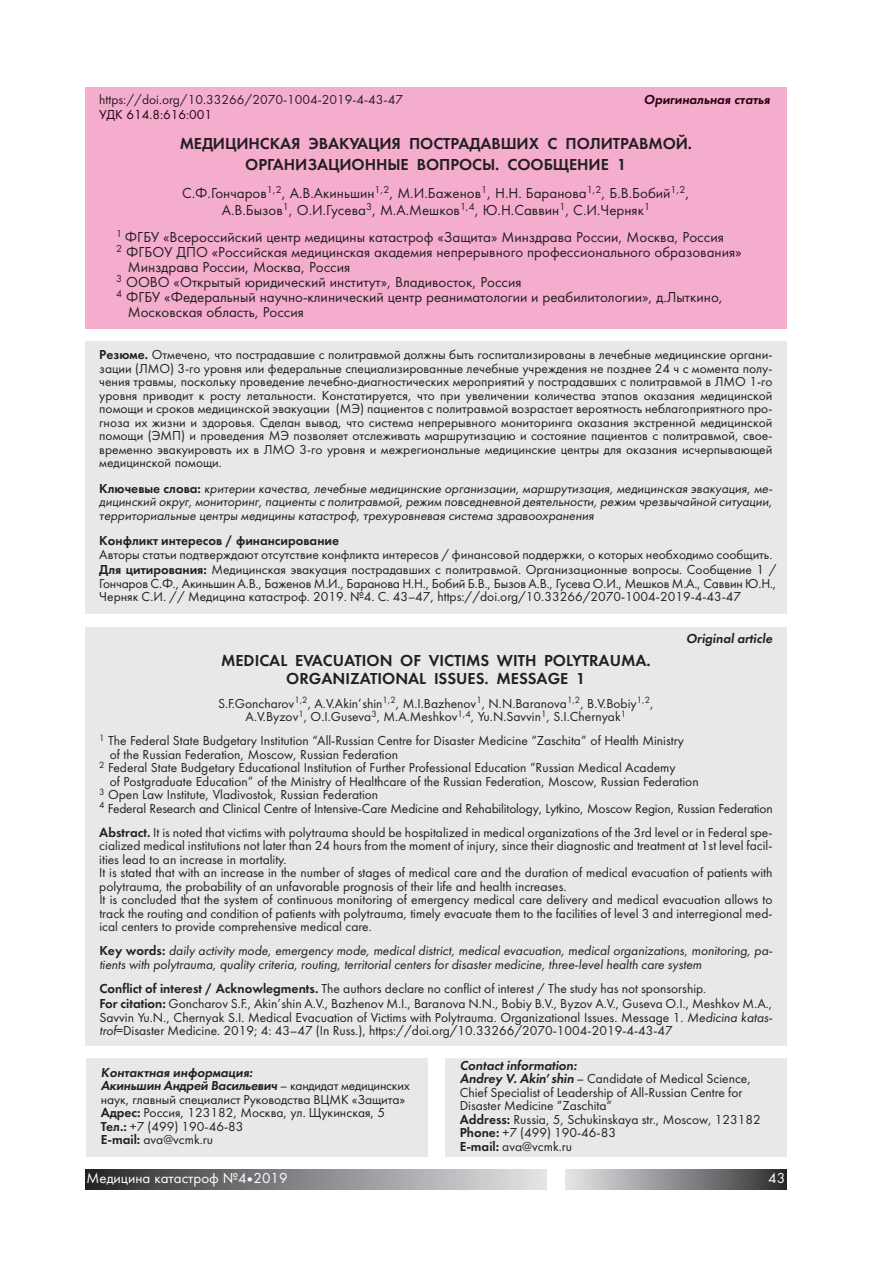
<style>
.page{position:relative;width:893px;height:1263px;background:#fff}
.page>*{position:absolute;margin:0;border:0;box-sizing:border-box;transform-origin:0 0}
.t1{font:16.5px/21px "Futura Demi C";letter-spacing:-.005em;color:#231f20;text-align:center}
.t2{font:15px/16.5px "Futura Book C";color:#231f20;text-align:center}
.t3{font:15px "Futura Book C";color:#fff}
.t4{font:13.5px/13.5px "Futura Book C";color:#231f20}
.t5{font:italic 13.5px/13.5px "Futura Book C";color:#231f20;text-align:justify}
.t6{font:italic 13.5px/13.5px "Futura Demi C";color:#231f20}
.t7{font:13.5px "Futura Demi C";color:#231f20}
.t8{font:italic 13.5px "Futura Demi C";color:#23010c}
.t9{font:13.5px "Futura Book C";color:#23010c}
.s1{font-family:"Futura Demi C"}
.s2{font-family:"Futura Demi C";font-style:normal}
.s3{font-style:italic}
.s4{font-family:"Futura Book C";font-style:normal}
.s5{font-family:"Futura Demi C";font-style:italic}
</style>
<div class="page">
<div style="left:85px;top:1169px;width:461px;height:21px;background:linear-gradient(to right,#2b2b2d,#e5e6ea)"></div>
<div style="left:566px;top:1169px;width:221px;height:21px;background:linear-gradient(to right,#e5e7ea,#2e2e30)"></div>
<div style="left:85px;top:87px;width:702px;height:241px;background:#f5adce"></div>
<div style="left:85px;top:341px;width:702px;height:273px;background:#e7e8e9"></div>
<div style="left:85px;top:627px;width:702px;height:419px;background:#e7e8e9"></div>
<div style="left:87px;top:1059px;width:341px;height:98px;background:#e7e8e9"></div>
<div style="left:445px;top:1059px;width:342px;height:98px;background:#e7e8e9"></div>
<p class="t4" style="left:99px;top:92px;width:305px">https://doi.org/10.33266/2070-1004-2019-4-43-47</p>
<p class="t8" style="left:644px;top:91px;width:128px">Оригинальная статья</p>
<p class="t9" style="left:99px;top:106px;width:115px">УДК 614.8:616:001</p>
<p class="t1" style="left:180px;top:132px;width:514px">МЕДИЦИНСКАЯ ЭВАКУАЦИЯ ПОСТРАДАВШИХ С ПОЛИТРАВМОЙ.<br>ОРГАНИЗАЦИОННЫЕ ВОПРОСЫ. СООБЩЕНИЕ 1</p>
<p class="t2" style="left:182px;top:185px;width:509px">С.Ф.Гончаров<sup>1,2</sup>, А.В.Акиньшин<sup>1,2</sup>, М.И.Баженов<sup>1</sup>, Н.Н. Баранова<sup>1,2</sup>, Б.В.Бобий<sup>1,2</sup>,<br>А.В.Бызов<sup>1</sup>, О.И.Гусева<sup>3</sup>, М.А.Мешков<sup>1,4</sup>, Ю.Н.Саввин<sup>1</sup>, С.И.Черняк<sup>1</sup></p>
<p class="t2" style="left:116px;top:228px;width:609px"><sup>1</sup> ФГБУ «Всероссийский центр медицины катастроф «Защита» Минздрава России, Москва, Россия</p>
<p class="t2" style="left:116px;top:243px;width:627px"><sup>2</sup> ФГБОУ ДПО «Российская медицинская академия непрерывного профессионального образования»</p>
<p class="t2" style="left:128px;top:258px;width:224px">Минздрава России, Москва, Россия</p>
<p class="t2" style="left:116px;top:273px;width:407px"><sup>3</sup> ООВО «Открытый юридический институт», Владивосток, Россия</p>
<p class="t2" style="left:116px;top:288px;width:608px"><sup>4</sup> ФГБУ «Федеральный научно-клинический центр реаниматологии и реабилитологии», д.Лыткино,</p>
<p class="t2" style="left:128px;top:303px;width:178px">Московская область, Россия</p>
<p class="t4" style="left:99px;top:348px;width:675px;text-align:justify"><span class="s1">Резюме.</span> Отмечено, что пострадавшие с политравмой должны быть госпитализированы в лечебные медицинские органи&shy;зации (ЛМО) 3-го уровня или федеральные специализированные лечебные учреждения не позднее 24 ч с момента полу&shy;чения травмы, поскольку проведение лечебно-диагностических мероприятий у пострадавших с политравмой в ЛМО 1-го уровня приводит к росту летальности. Констатируется, что при увеличении количества этапов оказания медицинской помощи и сроков медицинской эвакуации (МЭ) пациентов с политравмой возрастает вероятность неблагоприятного про&shy;гноза их жизни и здоровья. Сделан вывод, что система непрерывного мониторинга оказания экстренной медицинской помощи (ЭМП) и проведения МЭ позволяет отслеживать маршрутизацию и состояние пациентов с политравмой, свое&shy;временно эвакуировать их в ЛМО 3-го уровня и межрегиональные медицинские центры для оказания исчерпывающей медицинской помощи.</p>
<p class="t5" style="left:99px;top:481px;width:675px"><span class="s2">Ключевые слова:</span> критерии качества, лечебные медицинские организации, маршрутизация, медицинская эвакуация, ме&shy;дицинский округ, мониторинг, пациенты с политравмой, режим повседневной деятельности, режим чрезвычайной ситуации, территориальные центры медицины катастроф, трехуровневая система здравоохранения</p>
<p class="t7" style="left:99px;top:533px;width:241px">Конфликт интересов / финансирование</p>
<p class="t4" style="left:99px;top:546px;width:679px;line-height:15.6px">Авторы статьи подтверждают отсутствие конфликта интересов / финансовой поддержки, о которых необходимо сообщить.<br><span class="s1">Для цитирования:</span> Медицинская эвакуация пострадавших с политравмой. Организационные вопросы. Сообщение 1 /</p>
<p class="t4" style="left:99px;top:577px;width:679px">Гончаров С.Ф., Акиньшин А.В., Баженов М.И., Баранова Н.Н., Бобий Б.В., Бызов А.В., Гусева О.И., Мешков М.А., Саввин Ю.Н.,<br>Черняк С.И. // Медицина катастроф. 2019. №4. С. 43–47, https://doi.org/10.33266/2070-1004-2019-4-43-47</p>
<p class="t6" style="left:686px;top:632px;width:88px">Original article</p>
<p class="t1" style="left:221px;top:651px;width:431px;line-height:18px">MEDICAL EVACUATION OF VICTIMS WITH POLYTRAUMA.<br>ORGANIZATIONAL ISSUES. MESSAGE 1</p>
<p class="t4" style="left:218px;top:696px;width:437px;text-align:center">S.F.Goncharov<sup>1,2</sup>, A.V.Akin’shin<sup>1,2</sup>, M.I.Bazhenov<sup>1</sup>, N.N.Baranova<sup>1,2</sup>, B.V.Bobiy<sup>1,2</sup>,<br>A.V.Byzov<sup>1</sup>, O.I.Guseva<sup>3</sup>, M.A.Meshkov<sup>1,4</sup>, Yu.N.Savvin<sup>1</sup>, S.I.Chernyak<sup>1</sup></p>
<p class="t4" style="left:99px;top:734px;width:586px"><sup>1</sup> The Federal State Budgetary Institution “All-Russian Centre for Disaster Medicine “Zaschita” of Health Ministry</p>
<p class="t4" style="left:110px;top:747px;width:290px">of the Russian Federation, Moscow, Russian Federation</p>
<p class="t4" style="left:99px;top:761px;width:578px"><sup>2</sup> Federal State Budgetary Educational Institution of Further Professional Education “Russian Medical Academy</p>
<p class="t4" style="left:110px;top:774px;width:591px">of Postgraduate Education” of the Ministry of Healthcare of the Russian Federation, Moscow, Russian Federation</p>
<p class="t4" style="left:99px;top:788px;width:280px"><sup>3</sup> Open Law Institute, Vladivostok, Russian Federation</p>
<p class="t4" style="left:99px;top:801px;width:675px"><sup>4</sup> Federal Research and Clinical Centre of Intensive-Care Medicine and Rehabilitology, Lytkino, Moscow Region, Russian Federation</p>
<p class="t4" style="left:99px;top:825px;width:675px"><span class="s1">Abstract.</span> It is noted that victims with polytrauma should be hospitalized in medical organizations of the 3rd level or in Federal spe&shy;cialized medical institutions not later than 24 hours from the moment of injury, since their diagnostic and treatment at 1st level facil&shy;ities lead to an increase in mortality.<br>It is stated that with an increase in the number of stages of medical care and the duration of medical evacuation of patients with polytrauma, the probability of an unfavorable prognosis of their life and health increases.<br>It is concluded that the system of continuous monitoring of emergency medical care delivery and medical evacuation allows to track the routing and condition of patients with polytrauma, timely evacuate them to the facilities of level 3 and interregional med&shy;ical centers to provide comprehensive medical care.</p>
<p class="t5" style="left:99px;top:944px;width:674px"><span class="s2">Key words:</span> daily activity mode, emergency mode, medical district, medical evacuation, medical organizations, monitoring, pa&shy;tients with polytrauma, quality criteria, routing, territorial centers for disaster medicine, three-level health care system</p>
<p class="t4" style="left:99px;top:980px;width:675px;line-height:15.6px"><span class="s1">Conflict of interest / Acknowlegments.</span> The authors declare no conflict of interest / The study has not sponsorship.<br><span class="s1">For citation:</span> Goncharov S.F., Akin’shin A.V., Bazhenov M.I., Baranova N.N., Bobiy B.V., Byzov A.V., Guseva O.I., Meshkov M.A.,</p>
<p class="t4" style="left:99px;top:1010px;width:675px">Savvin Yu.N., Chernyak S.I. Medical Evacuation of Victims with Polytrauma. Organizational Issues. Message 1. <span class="s3">Medicina katas&shy;trof</span>=Disaster Medicine. 2019; 4: 43–47 (In Russ.), https://doi.org/10.33266/2070-1004-2019-4-43-47</p>
<p class="t6" style="left:101px;top:1065px;width:311px">Контактная информация:<br>Акиньшин Андрей Васильевич <span class="s4">– кандидат медицинских</span></p>
<p class="t4" style="left:101px;top:1092px;width:306px">наук, главный специалист Руководства ВЦМК «Защита» <span class="s1">Адрес:</span> Россия, 123182, Москва, ул. Щукинская, 5<br><span class="s1">Тел.:</span> +7 (499) 190-46-83<br><span class="s1">E-mail:</span> ava@vcmk.ru</p>
<p class="t6" style="left:460px;top:1058px;width:119px">Contact information:</p>
<p class="t4" style="left:460px;top:1072px;width:303px"><span class="s5">Andrey V. Akin</span><span class="s1">’</span><span class="s5">shin</span> – Candidate of Medical Science, Chief Specialist of Leadership of All-Russian Centre for Disaster Medicine “Zaschita“<br><span class="s1">Address:</span> Russia, 5, Schukinskaya str., Moscow, 123182<br><span class="s1">Phone:</span> +7 (499) 190-46-83<br><span class="s1">E-mail:</span> ava@vcmk.ru</p>
<p class="t3" style="left:87px;top:1169px;width:203px">Медицина катастроф №4•2019</p>
<p class="t3" style="left:768px;top:1169px;width:19px">43</p>
</div>
